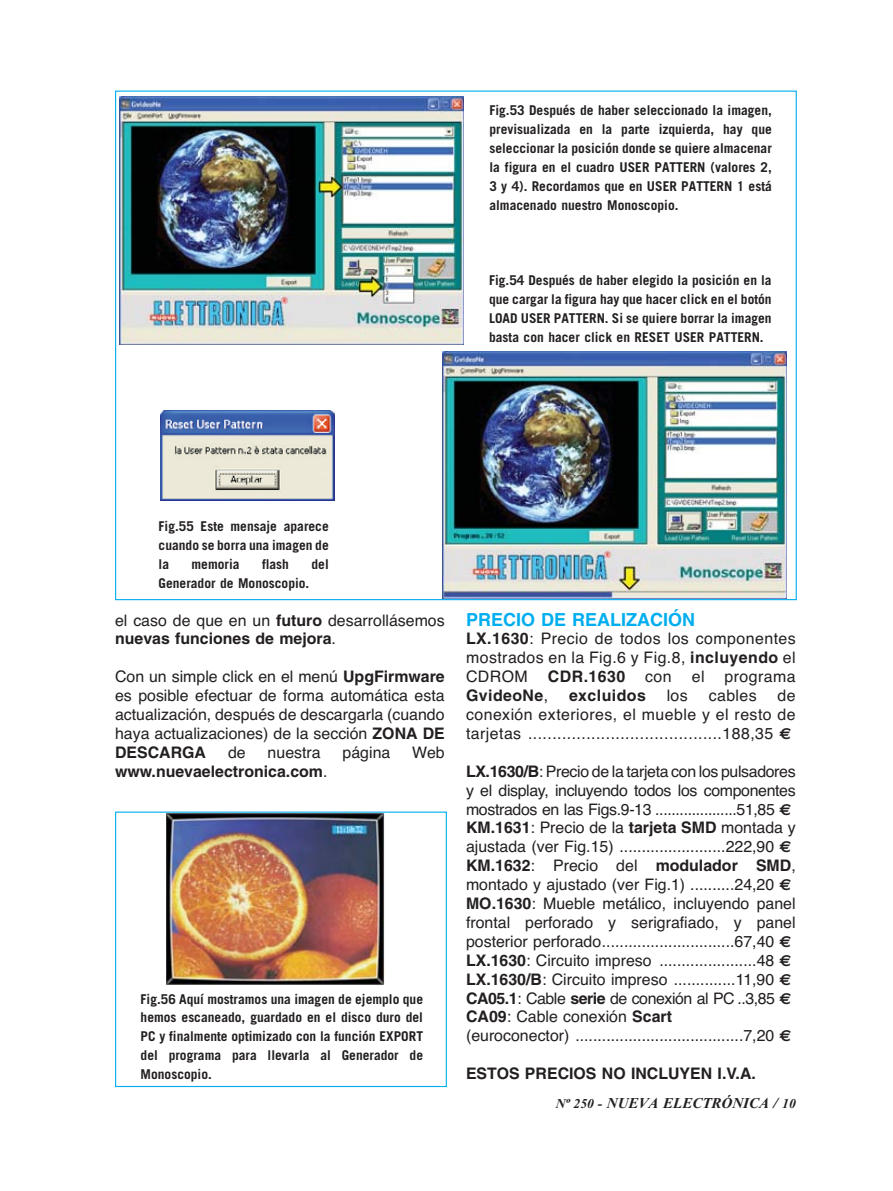
<style>
.page{position:relative;width:893px;height:1191px;background:#fff}
.page>*{position:absolute;margin:0;border:0;box-sizing:border-box;transform-origin:0 0}
.t1{font:700 18px "Helvetica";color:#00aeef}
.t2{font:15.9px/18.9px "Helvetica";color:#231f20;text-align:justify}
.t3{font:700 15.9px "Helvetica";color:#231f20}
.t4{font:700 15.9px "Helvetica";letter-spacing:.03em;color:#231f20}
.t5{font:15.9px "Helvetica";letter-spacing:.025em;color:#231f20}
.t6{font:italic 700 15px "Times New Roman";color:#231f20}
.t7{font:700 13.5px/18.9px "Trade Gothic";color:#231f20;text-align:justify}
.s1{font-weight:700}
.s2{font-weight:400}
.s3{font-family:"Euro Sans";font-weight:700}
.s4{font-size:13.5px}
</style>
<div class="page">
<img style="left:119px;top:97px;width:344px;height:248px">
<img style="left:442px;top:351px;width:344px;height:248px">
<div style="left:159px;top:409px;width:178px;height:96px;background:linear-gradient(to right,#fff,#fff)"></div>
<img style="left:161px;top:411px;width:173px;height:89px">
<img style="left:166px;top:814px;width:218px;height:171px">
<div style="left:115px;top:812px;width:332px;height:275px;border:1px solid #00aeef"></div>
<p class="t7" style="left:489px;top:102px;width:284px">Fig.53 Después de haber seleccionado la imagen, previsualizada en la parte izquierda, hay que seleccionar la posición donde se quiere almacenar la figura en el cuadro USER PATTERN (valores 2, 3 y 4). Recordamos que en USER PATTERN 1 está almacenado nuestro Monoscopio.</p>
<p class="t7" style="left:489px;top:272px;width:284px">Fig.54 Después de haber elegido la posición en la que cargar la figura hay que hacer click en el botón LOAD USER PATTERN. Si se quiere borrar la imagen basta con hacer click en RESET USER PATTERN.</p>
<p class="t7" style="left:159px;top:518px;width:172px">Fig.55 Este mensaje aparece cuando se borra una imagen de la</p>
<p class="t7" style="left:191px;top:556px;width:49px">memoria</p>
<p class="t7" style="left:262px;top:556px;width:28px">flash</p>
<p class="t7" style="left:311px;top:556px;width:19px">del</p>
<p class="t7" style="left:159px;top:575px;width:152px">Generador de Monoscopio.</p>
<p class="t2" style="left:115px;top:612px;width:331px">el caso de que en un <span class="s1">futuro</span> desarrollásemos <span class="s1">nuevas funciones de mejora</span>.</p>
<p class="t2" style="left:115px;top:669px;width:331px">Con un simple click en el menú <span class="s1">UpgFirmware </span>es posible efectuar de forma automática esta actualización, después de descargarla (cuando haya actualizaciones) de la sección <span class="s1">ZONA DE DESCARGA</span></p>
<p class="t2" style="left:228px;top:744px;width:19px">de</p>
<p class="t2" style="left:268px;top:744px;width:54px">nuestra</p>
<p class="t2" style="left:342px;top:744px;width:49px">página</p>
<p class="t2" style="left:412px;top:744px;width:34px">Web</p>
<p class="t3" style="left:115px;top:765px;width:214px">www.nuevaelectronica.com<span class="s2">.</span></p>
<p class="t7" style="left:141px;top:990px;width:284px">Fig.56 Aquí mostramos una imagen de ejemplo que hemos escaneado, guardado en el disco duro del PC y finalmente optimizado con la función EXPORT del programa para llevarla al Generador de Monoscopio.</p>
<p class="t1" style="left:466px;top:613px;width:230px">PRECIO DE REALIZACIÓN</p>
<p class="t2" style="left:466px;top:631px;width:331px"><span class="s1">LX.1630</span>: Precio de todos los componentes mostrados en la Fig.6 y Fig.8, <span class="s1">incluyendo</span> el CDROM</p>
<p class="t3" style="left:548px;top:671px;width:79px">CDR.1630</p>
<p class="t2" style="left:645px;top:669px;width:28px">con</p>
<p class="t2" style="left:691px;top:669px;width:14px">el</p>
<p class="t5" style="left:724px;top:671px;width:73px">programa</p>
<p class="t4" style="left:466px;top:690px;width:84px">GvideoNe<span class="s2">,</span></p>
<p class="t4" style="left:569px;top:690px;width:78px">excluidos</p>
<p class="t2" style="left:666px;top:688px;width:23px">los</p>
<p class="t2" style="left:708px;top:688px;width:50px">cables</p>
<p class="t2" style="left:466px;top:688px;width:331px;text-indent:311px">de conexión exteriores, el mueble y el resto de tarjetas ........................................188,35 <span class="s3">€</span></p>
<p class="t2" style="left:466px;top:763px;width:331px;text-align:left"><span class="s1">LX.1630/B</span>: Precio de la tarjeta con los pulsadores y el display, incluyendo todos los componentes mostrados en las Figs.9-13 ....................51,85 <span class="s3">€ </span><span class="s1">KM.1631</span>: Precio de la <span class="s1">tarjeta SMD</span> montada y ajustada (ver Fig.15) ........................222,90 <span class="s3">€ </span><span class="s1">KM.1632</span>: Precio del <span class="s1">modulador SMD</span>, montado y ajustado (ver Fig.1) ..........24,20 <span class="s3">€ </span><span class="s1">MO.1630</span>: Mueble metálico, incluyendo panel frontal perforado y serigrafiado, y panel posterior perforado..............................67,40 <span class="s3">€ </span><span class="s1">LX.1630</span>: Circuito impreso ......................48 <span class="s3">€ </span><span class="s1">LX.1630/B</span>: Circuito impreso ..............11,90 <span class="s3">€ </span><span class="s1">CA05.1</span>: Cable <span class="s1">serie</span> de conexión al PC ..3,85 <span class="s3">€ </span><span class="s1">CA09</span>: Cable conexión <span class="s1">Scart<br></span>(euroconector) ......................................7,20 <span class="s3">€</span></p>
<p class="t3" style="left:466px;top:1068px;width:291px">ESTOS PRECIOS NO INCLUYEN I.V.A.</p>
<p class="t6" style="left:555px;top:1098px;width:241px"><span class="s4">Nº 250 -</span> NUEVA ELECTRÓNICA / <span class="s4">10</span></p>
</div>
